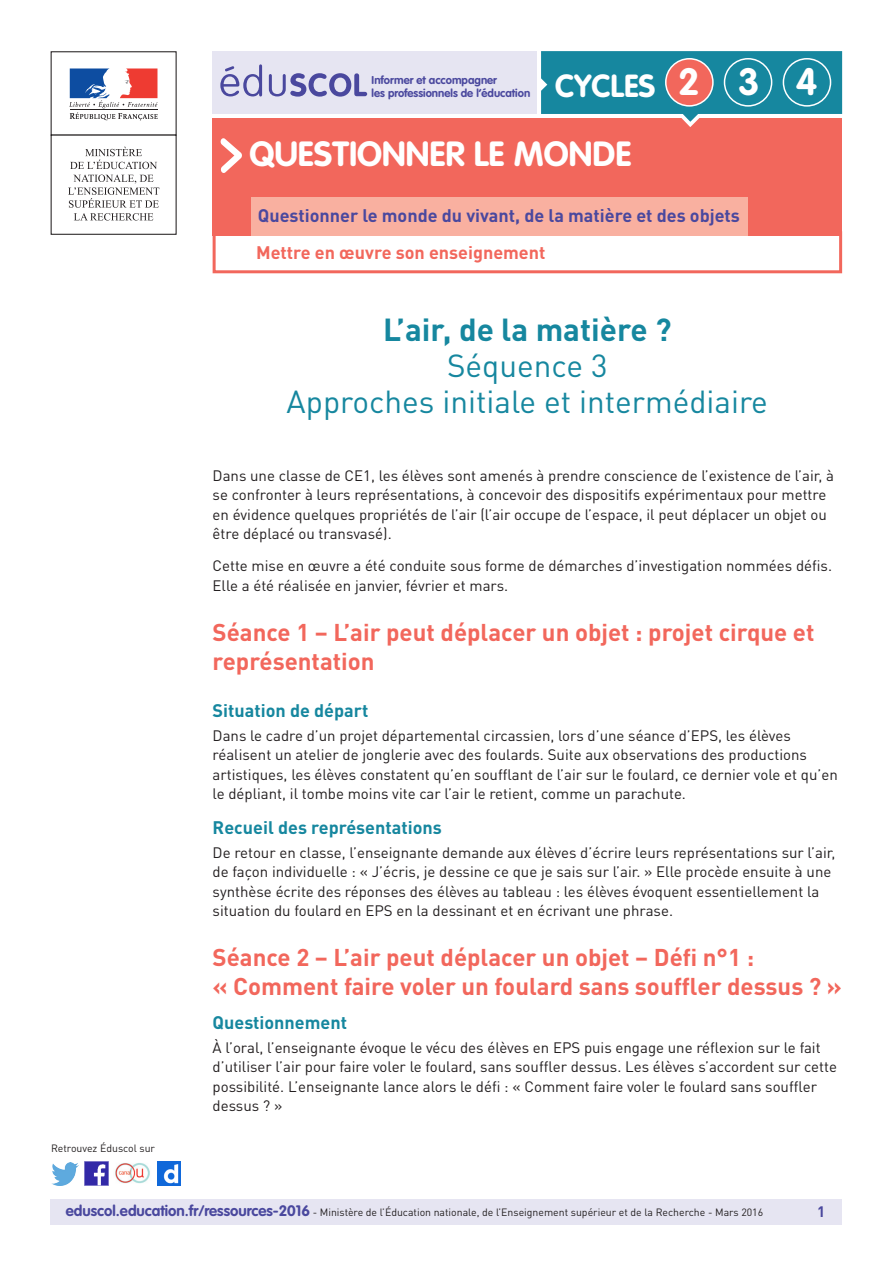
<style>
.page{position:relative;width:893px;height:1263px;background:#fff}
.page>*{position:absolute;margin:0;border:0;box-sizing:border-box;transform-origin:0 0}
.t1{font:700 37.5px "VAG Rounded Std";color:#fff}
._01_Nom_de_la_discip{font:700 34.5px "VAG Rounded Std";color:#fff}
._02_Sous-titre{font:31.5px "DIN Pro";color:#16879f}
._01_Titre_de_la_fich{font:700 31.5px "DIN Pro";color:#16879f}
.t2{font:700 31.5px "VAG Rounded Std";color:#fff}
._03_Titre_de_niveau{font:700 24px/28.8px "DIN Pro";color:#f2675c}
._04_Titre_de_niveau{font:700 18px "DIN Pro";color:#16879f}
._02_Catégorie_ressou{font:700 18px "DIN Pro";color:#4a489e}
._03_Sous-catégorie-r{font:700 18px "DIN Pro";color:#f2675c}
._06_Texte_courant{font:15px/19.5px "DIN Pro";color:#231f20}
.t3{font:700 15px "DIN Pro";color:#4a489e}
.t4{font:700 11.25px/13.5px "VAG Rounded Std";color:#4a489e}
.t5{font:10.5px "DIN Pro";color:#231f20}
.s1{font-family:"VAG Rounded Std";font-weight:700;font-size:15px;color:#4a489e}
</style>
<div class="page">
<div style="left:213px;top:231px;width:629px;height:42px;border:3px solid #f2675c"></div>
<div style="left:213px;top:118px;width:629px;height:118px;background:#f2675c"></div>
<div style="left:251px;top:197px;width:497px;height:39px;background:#f9b0a0"></div>
<svg style="left:220px;top:138px;width:22px;height:35px"></svg>
<div style="left:213px;top:51px;width:324px;height:63px;background:#e6e5f2"></div>
<svg style="left:220px;top:64px;width:147px;height:33px"></svg>
<div style="left:51px;top:51px;width:126px;height:85px;border:1px solid #231f20"></div>
<svg style="left:69px;top:68px;width:89px;height:52px"></svg>
<hr style="left:70px;top:109px;width:87px;height:1px;background:#231f20">
<svg style="left:70px;top:147px;width:87px;height:22px"></svg>
<svg style="left:68px;top:175px;width:91px;height:46px"></svg>
<svg style="left:541px;top:51px;width:301px;height:76px"></svg>
<div style="left:666px;top:59px;width:47px;height:47px;background:#f2675c;border-radius:50%"></div>
<div style="left:665px;top:58px;width:49px;height:49px;border:2px solid #fff;border-radius:50%"></div>
<div style="left:724px;top:58px;width:48px;height:49px;border:2px solid #fff;border-radius:50%"></div>
<div style="left:783px;top:58px;width:48px;height:49px;border:2px solid #fff;border-radius:50%"></div>
<div style="left:50px;top:1199px;width:791px;height:26px;background:#e6e5f2"></div>
<img style="left:85px;top:1162px;width:23px;height:23px">
<img style="left:51px;top:1163px;width:28px;height:22px">
<img style="left:158px;top:1162px;width:22px;height:23px">
<img style="left:115px;top:1163px;width:35px;height:21px">
<p class="t4" style="left:372px;top:74px;width:160px">Informer et accompagner<br>les professionnels de l’éducation</p>
<p class="t2" style="left:555px;top:67px;width:102px">CYCLES</p>
<p class="t1" style="left:678px;top:60px;width:23px">2</p>
<p class="t1" style="left:738px;top:60px;width:23px">3</p>
<p class="t1" style="left:796px;top:60px;width:23px">4</p>
<p class="_01_Nom_de_la_discip" style="left:249px;top:133px;width:383px">QUESTIONNER LE MONDE</p>
<p class="_02_Catégorie_ressou" style="left:258px;top:204px;width:484px">Questionner le monde du vivant, de la matière et des objets</p>
<p class="_03_Sous-catégorie-r" style="left:256px;top:240px;width:291px">Mettre en œuvre son enseignement</p>
<p class="_01_Titre_de_la_fich" style="left:383px;top:308px;width:290px">L’air, de la matière ?</p>
<p class="_02_Sous-titre" style="left:447px;top:345px;width:162px">Séquence 3</p>
<p class="_02_Sous-titre" style="left:287px;top:381px;width:483px">Approches initiale et intermédiaire</p>
<p class="t5" style="left:51px;top:1141px;width:106px">Retrouvez Éduscol sur</p>
<p class="_06_Texte_courant" style="left:213px;top:465px;width:623px">Dans une classe de CE1, les élèves sont amenés à prendre conscience de l’existence de l’air, à se confronter à leurs représentations, à concevoir des dispositifs expérimentaux pour mettre en évidence quelques propriétés de l’air (l’air occupe de l’espace, il peut déplacer un objet ou être déplacé ou transvasé).</p>
<p class="_06_Texte_courant" style="left:213px;top:556px;width:621px">Cette mise en œuvre a été conduite sous forme de démarches d’investigation nommées défis.<br>Elle a été réalisée en janvier, février et mars.</p>
<p class="_03_Titre_de_niveau" style="left:213px;top:617px;width:603px">Séance 1 – L’air peut déplacer un objet : projet cirque et représentation</p>
<p class="_04_Titre_de_niveau" style="left:213px;top:699px;width:157px">Situation de départ</p>
<p class="_06_Texte_courant" style="left:213px;top:725px;width:627px">Dans le cadre d’un projet départemental circassien, lors d’une séance d’EPS, les élèves réalisent un atelier de jonglerie avec des foulards. Suite aux observations des productions artistiques, les élèves constatent qu’en soufflant de l’air sur le foulard, ce dernier vole et qu’en le dépliant, il tombe moins vite car l’air le retient, comme un parachute.</p>
<p class="_04_Titre_de_niveau" style="left:213px;top:816px;width:231px">Recueil des représentations</p>
<p class="_06_Texte_courant" style="left:213px;top:842px;width:624px">De retour en classe, l’enseignante demande aux élèves d’écrire leurs représentations sur l’air, de façon individuelle : « J’écris, je dessine ce que je sais sur l’air. » Elle procède ensuite à une synthèse écrite des réponses des élèves au tableau : les élèves évoquent essentiellement la situation du foulard en EPS en la dessinant et en écrivant une phrase.</p>
<p class="_03_Titre_de_niveau" style="left:213px;top:942px;width:543px">Séance 2 – L’air peut déplacer un objet – Défi n°1 :</p>
<p class="_03_Titre_de_niveau" style="left:213px;top:971px;width:631px">« Comment faire voler un foulard sans souffler dessus ? »</p>
<p class="_04_Titre_de_niveau" style="left:213px;top:1011px;width:136px">Questionnement</p>
<p class="_06_Texte_courant" style="left:213px;top:1037px;width:626px">À l’oral, l’enseignante évoque le vécu des élèves en EPS puis engage une réflexion sur le fait d’utiliser l’air pour faire voler le foulard, sans souffler dessus. Les élèves s’accordent sur cette possibilité. L’enseignante lance alors le défi : « Comment faire voler le foulard sans souffler dessus ? »</p>
<p class="t5" style="left:66px;top:1205px;width:699px"><span class="s1">eduscol.education.fr/ressources-2016</span> - Ministère de l’Éducation nationale, de l’Enseignement supérieur et de la Recherche - Mars 2016</p>
<p class="t3" style="left:817px;top:1201px;width:10px">1</p>
</div>
